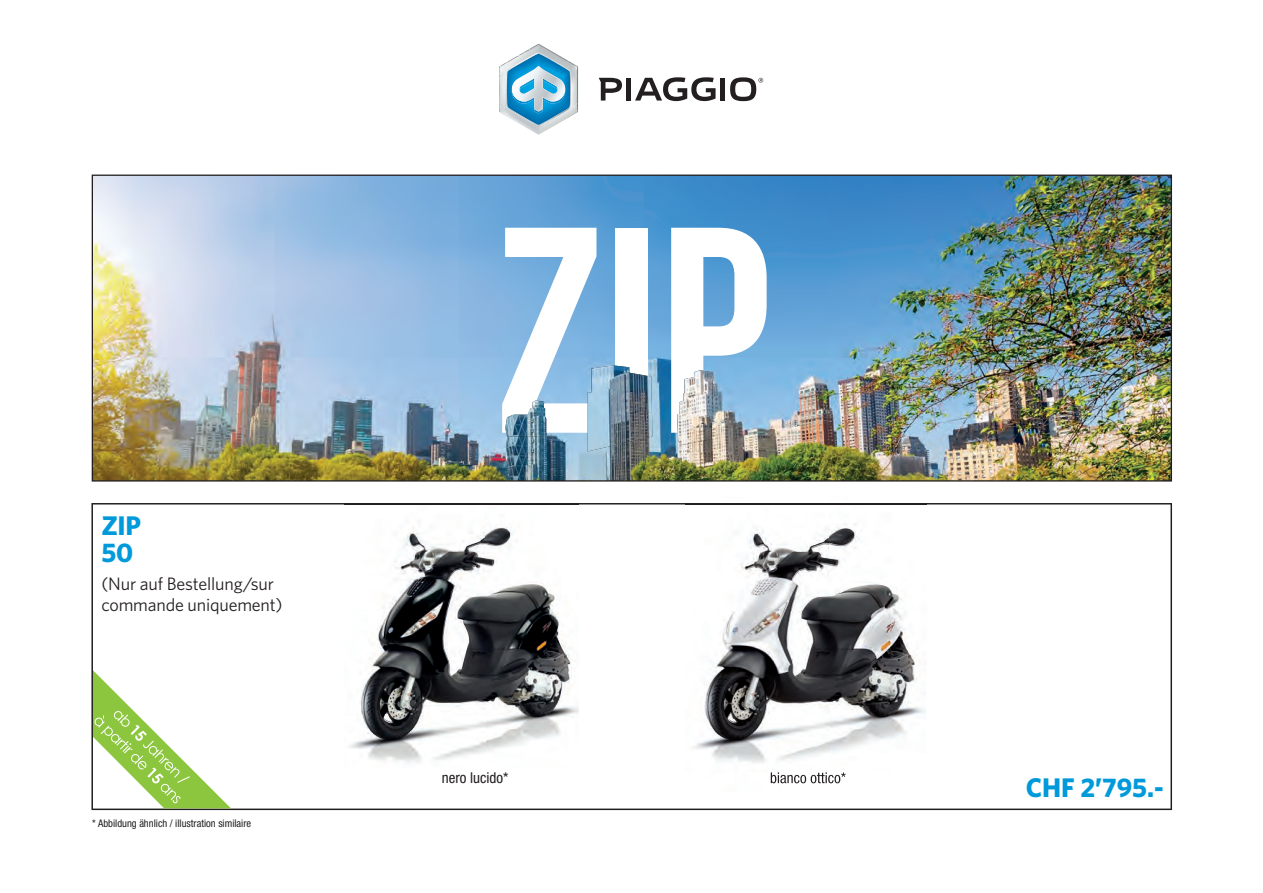
<style>
.page{position:relative;width:1263px;height:893px;background:#fff}
.page>*{position:absolute;margin:0;border:0;box-sizing:border-box;transform-origin:0 0}
.t1{font:292.8px "Bebas Neue";color:#fff}
.t2{font:700 27px/27px "Whitney";letter-spacing:-.01em;color:#009ada}
.t3{font:18px/21.6px "Whitney";letter-spacing:-.01em;color:#231f20}
.t4{font:condensed 15px "Helvetica Neue LT Pro";color:#231f20}
.t5{font:condensed 10.5px "Helvetica Neue LT Pro";color:#231f20}
</style>
<div class="page">
<svg style="left:599px;top:78px;width:23px;height:23px"></svg>
<div style="left:626px;top:78px;width:5px;height:23px;background:#231f20"></div>
<div style="left:720px;top:78px;width:5px;height:23px;background:#231f20"></div>
<svg style="left:635px;top:77px;width:80px;height:24px"></svg>
<svg style="left:730px;top:77px;width:33px;height:24px"></svg>
<svg style="left:499px;top:44px;width:79px;height:91px"></svg>
<svg style="left:91px;top:503px;width:1081px;height:307px"></svg>
<svg style="left:93px;top:670px;width:138px;height:138px"></svg>
<img style="left:344px;top:503px;width:235px;height:264px">
<img style="left:361px;top:533px;width:127px;height:208px">
<img style="left:733px;top:772px;width:48px;height:19px">
<img style="left:685px;top:772px;width:48px;height:19px">
<img style="left:781px;top:772px;width:145px;height:19px">
<img style="left:685px;top:503px;width:241px;height:269px">
<img style="left:771px;top:772px;width:75px;height:11px">
<img style="left:706px;top:529px;width:139px;height:211px">
<img style="left:92px;top:175px;width:1080px;height:307px">
<img style="left:505px;top:365px;width:208px;height:86px">
<h2 class="t2" style="left:101px;top:511px;width:41px">ZIP<br>50</h2>
<p class="t3" style="left:101px;top:572px;width:183px">(Nur auf Bestellung/sur commande uniquement)</p>
<p class="t5" style="left:92px;top:817px;width:160px">* Abbildung ähnlich / illustration similaire</p>
<h1 class="t1" style="left:495px;top:171px;width:276px">ZIP</h1>
<p class="t4" style="left:442px;top:769px;width:68px">nero lucido*</p>
<h2 class="t2" style="left:1026px;top:773px;width:139px">CHF 2’795.-</h2>
</div>
